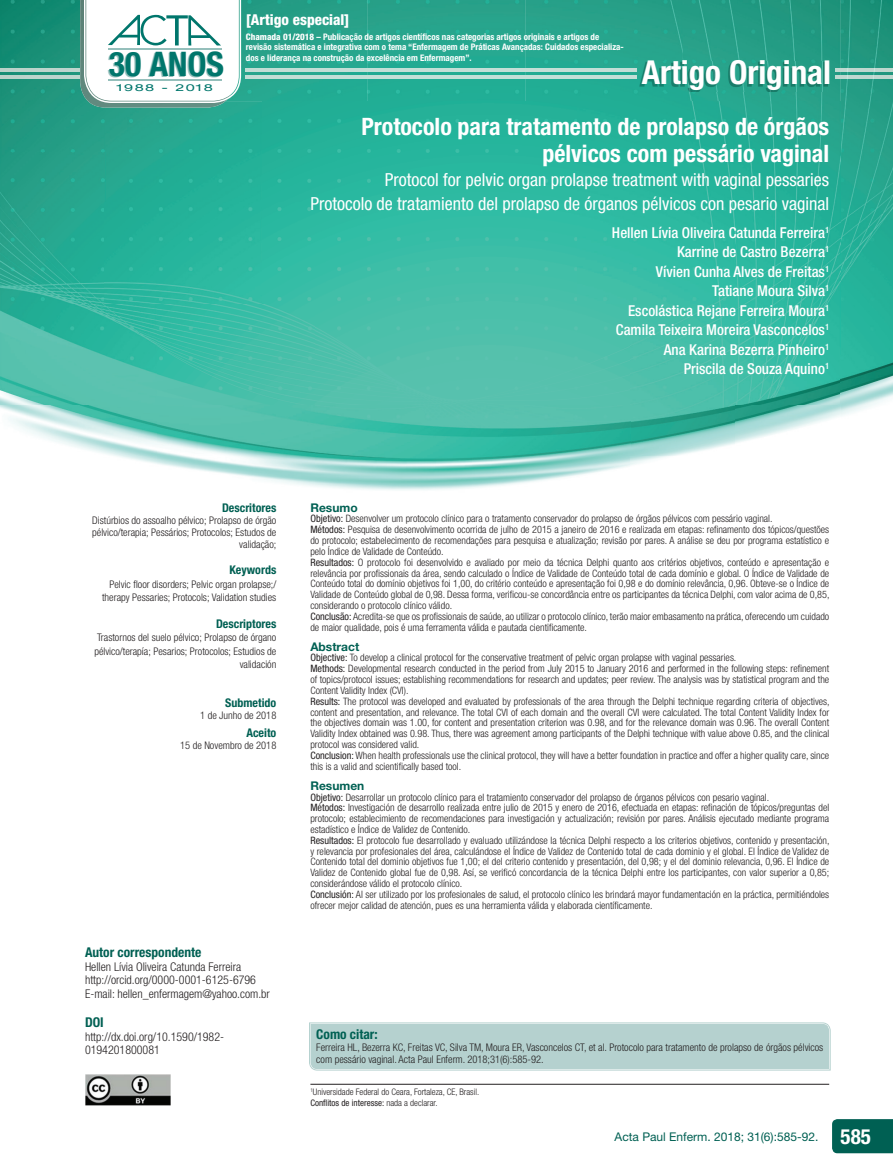
<style>
.page{position:relative;width:893px;height:1170px;background:#fff}
.page>*{position:absolute;margin:0;border:0;box-sizing:border-box;transform-origin:0 0}
.t1{font:700 condensed 33.9px "Helvetica Neue LT Std";color:#00766c}
.t2{font:700 condensed 33px "Helvetica Neue LT Std";color:#fff}
.t3{font:700 condensed 24px/27px "Helvetica Neue LT Std";color:#fff;text-align:right}
.t4{font:700 condensed 21px "Helvetica Neue LT Std";color:#fff}
.t5{font:condensed 18px/24px "Helvetica Neue LT Std";color:#fff;text-align:right}
.t6{font:500 condensed 15px/19.5px "Helvetica Neue LT Std";color:#fff;text-align:right}
.t7{font:800 condensed 15px "Helvetica Neue LT Std";color:#fff}
.t8{font:700 condensed 13.5px "Helvetica Neue LT Std";color:#006053}
.t9{font:300 condensed 12px/13.5px "Helvetica Neue LT Std";color:#231f20}
.t10{font:700 condensed 12px "Helvetica Neue LT Std";color:#006053}
.t11{font:12px "Helvetica Neue LT Std";color:#006053}
.t12{font:700 12px "Helvetica Neue LT Std";color:#006053}
.t13{font:300 condensed 10.5px/12px "Helvetica Neue LT Std";color:#231f20;text-align:right}
.t14{font:300 condensed 10.2px/10.8px "Helvetica Neue LT Std";color:#231f20}
.t15{font:expanded 9.6px "Helvetica Neue LT Std";letter-spacing:.1em;color:#00766c;scale:1.43 1}
.t16{font:700 condensed 9px/10.8px "Helvetica Neue LT Std";color:#fff}
.t17{font:300 condensed 9px/10.5px "Helvetica Neue LT Std";color:#231f20}
.s1{font-weight:800}
.s2{font-weight:400}
</style>
<div class="page">
<div style="left:832px;top:1119px;width:61px;height:34px;background:#006053"></div>
<img style="left:0;top:0;width:105px;height:304px">
<img style="left:241px;top:0;width:599px;height:101px">
<img style="left:840px;top:0;width:53px;height:416px">
<img style="left:105px;top:101px;width:630px;height:203px">
<img style="left:735px;top:101px;width:106px;height:342px">
<img style="left:0;top:304px;width:736px;height:186px">
<img style="left:0;top:75px;width:80px;height:4px">
<img style="left:0;top:68px;width:80px;height:4px">
<img style="left:835px;top:75px;width:58px;height:4px">
<img style="left:835px;top:68px;width:58px;height:4px">
<img style="left:80px;top:0;width:153px;height:107px">
<svg style="left:84px;top:0;width:157px;height:103px"></svg>
<hr style="left:108px;top:48px;width:114px;height:1px;background:#95bfbb">
<hr style="left:108px;top:79px;width:114px;height:2px;background:#95bfbb">
<hr style="left:310px;top:1083px;width:519px;height:1px;background:#231f20">
<img style="left:85px;top:1074px;width:86px;height:31px">
<div style="left:309px;top:1022px;width:522px;height:48px;background:#b5d1cf"></div>
<img style="left:639px;top:62px;width:188px;height:30px">
<hr style="left:246px;top:75px;width:391px;height:4px;background:#c3dfd7">
<hr style="left:246px;top:68px;width:391px;height:4px;background:#c3dfd7">
<h1 class="t1" style="left:109px;top:44px;width:117px">30 ANOS</h1>
<p class="t15" style="left:117px;top:82px;width:69px">1988 - 2018</p>
<h3 class="t7" style="left:246px;top:10px;width:105px">[Artigo especial]</h3>
<p class="t16" style="left:246px;top:31px;width:379px"><span class="s1">Chamada 01/2018</span> – Publicação de artigos científicos nas categorias artigos originais e artigos de revisão sistemática e integrativa com o tema “Enfermagem de Práticas Avançadas: Cuidados especializa&shy;dos e liderança na construção da excelência em Enfermagem”.</p>
<h2 class="t2" style="left:642px;top:52px;width:191px">Artigo Original</h2>
<h3 class="t3" style="left:361px;top:112px;width:469px">Protocolo para tratamento de prolapso de órgãos pélvicos com pessário vaginal</h3>
<h3 class="t5" style="left:310px;top:167px;width:520px">Protocol for pelvic organ prolapse treatment with vaginal pessaries<br>Protocolo de tratamiento del prolapso de órganos pélvicos con pesario vaginal</h3>
<p class="t6" style="left:612px;top:222px;width:219px">Hellen Lívia Oliveira Catunda Ferreira<sup>1<br></sup>Karrine de Castro Bezerra<sup>1<br></sup>Vívien Cunha Alves de Freitas<sup>1<br></sup>Tatiane Moura Silva<sup>1<br></sup>Escolástica Rejane Ferreira Moura<sup>1<br></sup>Camila Teixeira Moreira Vasconcelos<sup>1<br></sup>Ana Karina Bezerra Pinheiro<sup>1<br></sup>Priscila de Souza Aquino<sup>1</sup></p>
<p class="t10" style="left:222px;top:500px;width:56px">Descritores</p>
<p class="t13" style="left:92px;top:514px;width:186px">Distúrbios do assoalho pélvico; Prolapso de órgão pélvico/terapia; Pessários; Protocolos; Estudos de validação;</p>
<p class="t10" style="left:230px;top:562px;width:48px">Keywords</p>
<p class="t13" style="left:102px;top:577px;width:176px;line-height:13.5px">Pelvic floor disorders; Pelvic organ prolapse;/ therapy Pessaries; Protocols; Validation studies</p>
<p class="t10" style="left:216px;top:616px;width:62px">Descriptores</p>
<p class="t13" style="left:94px;top:630px;width:184px;line-height:13.5px">Trastornos del suelo pélvico; Prolapso de órgano pélvico/terapía; Pesarios; Protocolos; Estudios de validación</p>
<p class="t10" style="left:225px;top:695px;width:53px">Submetido</p>
<p class="t13" style="left:200px;top:709px;width:78px">1 de Junho de 2018</p>
<p class="t10" style="left:246px;top:725px;width:31px">Aceito</p>
<p class="t13" style="left:180px;top:739px;width:98px">15 de Novembro de 2018</p>
<h3 class="t8" style="left:85px;top:944px;width:118px">Autor correspondente</h3>
<p class="t9" style="left:85px;top:959px;width:186px">Hellen Lívia Oliveira Catunda Ferreira http://orcid.org/0000-0001-6125-6796<br>E-mail: hellen_enfermagem@yahoo.com.br</p>
<h3 class="t8" style="left:85px;top:1014px;width:20px">DOI</h3>
<p class="t9" style="left:85px;top:1029px;width:141px">http://dx.doi.org/10.1590/1982-<br>0194201800081</p>
<p class="t12" style="left:310px;top:500px;width:49px">Resumo</p>
<p class="t14" style="left:310px;top:513px;width:521px"><span class="s2">Objetivo:</span> Desenvolver um protocolo clínico para o tratamento conservador do prolapso de órgãos pélvicos com pessário vaginal.<br><span class="s2">Métodos:</span> Pesquisa de desenvolvimento ocorrida de julho de 2015 a janeiro de 2016 e realizada em etapas: re finamento dos tópicos/questões do protocolo; estabelecimento de recomendações para pesquisa e atualização; revisão por pares. A análise se deu por programa estatístico e pelo Índice de Validade de Conteúdo.<br><span class="s2">Resultados:</span> O protocolo foi desenvolvido e avaliado por meio da técnica Delphi quanto aos critérios objetivos, conteúdo e apresentação e relevância por profissionais da área, sendo calculado o Índice de Validade de Conteúdo total de cada domínio e global. O Índice de Validade de Conteúdo total do domínio objetivos foi 1,00, do critério conteúdo e apresentação foi 0,98 e do domínio relevância, 0,96. Obteve-se o Índice de Validade de Conteúdo global de 0,98. Dessa forma, verificou-se concordância entre os participantes da técnica Delphi, com valor acima de 0,85, considerando o protocolo clínico válido.<br><span class="s2">Conclusão:</span> Acredita-se que os profissionais de saúde, ao utilizar o protocolo clínico, terão maior embasamento na prática, oferecendo um cuidado de maior qualidade, pois é uma ferramenta válida e pautada cientificamente.</p>
<p class="t12" style="left:310px;top:639px;width:50px">Abstract</p>
<p class="t14" style="left:310px;top:652px;width:521px"><span class="s2">Objective:</span> To develop a clinical protocol for the conservative treatment of pelvic organ prolapse with vaginal pessaries.<br><span class="s2">Methods:</span> Developmental research conducted in the period from July 2015 to January 2016 and performed in the following steps: refinement of topics/protocol issues; establishing recommendations for research and updates; peer review. The analysis was by statistical program and the Content Validity Index (CVI).<br><span class="s2">Results:</span> The protocol was developed and evaluated by professionals of the area through the Delphi technique regarding criteria of objectives, content and presentation, and relevance. The total CVI of each domain and the overall CVI were calculated. The total Content Validity Index for the objectives domain was 1.00, for content and presentation criterion was 0.98, and for the relevance domain was 0.96. The overall Content Validity Index obtained was 0.98. Thus, there was agreement among participants of the Delphi technique with value above 0.85, and the clinical protocol was considered valid.<br><span class="s2">Conclusion:</span> When health professionals use the clinical protocol, they will have a better foundation in practice and offer a higher quality care, since this is a valid and scientifically based tool.</p>
<p class="t12" style="left:310px;top:778px;width:55px">Resumen</p>
<p class="t14" style="left:310px;top:791px;width:521px"><span class="s2">Objetivo:</span> Desarrollar un protocolo clínico para el tratamiento conservador del prolapso de órganos pélvicos con pesario vaginal.<br><span class="s2">Métodos:</span> Investigación de desarrollo realizada entre julio de 2015 y enero de 2016, efectuada en etapas: refinación de tópicos/preguntas del protocolo; establecimiento de recomendaciones para investigación y actualización; revisión por pares. Análisis ejecutado mediante programa estadístico e Índice de Validez de Contenido.<br><span class="s2">Resultados:</span> El protocolo fue desarrollado y evaluado utilizándose la técnica Delphi respecto a los criterios objetivos, contenido y presentación, y relevancia por profesionales del área, calculándose el Índice de Validez de Contenido total de cada dominio y el global. El Índice de Validez de Contenido total del dominio objetivos fue 1,00; el del criterio contenido y presentación, del 0,98; y el del dominio relevancia, 0,96. El Índice de Validez de Contenido global fue de 0,98. Así, se verificó concordancia de la técnica Delphi entre los participantes, con valor superior a 0,85; considerándose válido el protocolo clínico.<br><span class="s2">Conclusión:</span> Al ser utilizado por los profesionales de salud, el protocolo clínico les brindará mayor fundamentación en la práctica, permitiéndoles ofrecer mejor calidad de atención, pues es una herramienta válida y elaborada científicamente.</p>
<h3 class="t8" style="left:316px;top:1026px;width:63px">Como citar:</h3>
<p class="t13" style="left:316px;top:1041px;width:509px;text-align:left">Ferreira HL, Bezerra KC, Freitas VC, Silva TM, Moura ER, Vasconcelos CT, et al. Protocolo para tratamento de prolapso de órgãos pélvicos com pessário vaginal. Acta Paul Enferm. 2018;31(6):585-92.</p>
<p class="t17" style="left:310px;top:1086px;width:170px"><sup>1</sup>Universidade Federal do Ceara, Fortaleza, CE, Brasil.<br><span class="s2">Conflitos de interesse:</span> nada a declarar.</p>
<p class="t11" style="left:615px;top:1129px;width:205px">Acta Paul Enferm. 2018; 31(6):585-92.</p>
<h3 class="t4" style="left:841px;top:1123px;width:32px">585</h3>
</div>
